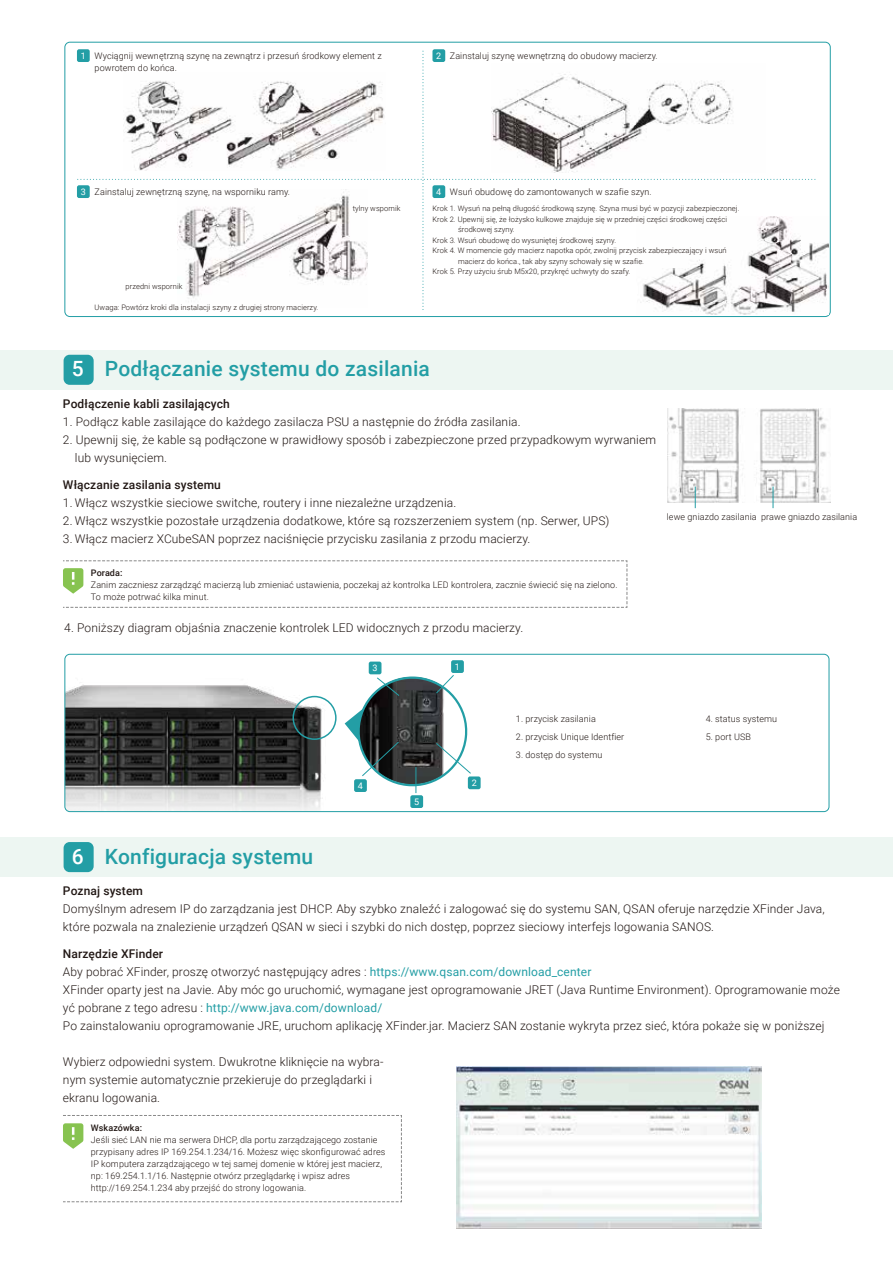
<style>
.page{position:relative;width:893px;height:1263px;background:#fff}
.page>*{position:absolute;margin:0;border:0;box-sizing:border-box;transform-origin:0 0}
.t1{font:500 21px "Roboto";letter-spacing:.01em;color:#239ea5}
.t2{font:300 12px/18px "Roboto";letter-spacing:.01em;color:#221815}
.t3{font:500 12px "Roboto";letter-spacing:.01em;color:#221815}
.t4{font:300 9px/12px "Roboto";letter-spacing:.01em;color:#221815}
.t5{font:500 9px "Roboto";letter-spacing:.01em;color:#221815}
.t6{font:9px "Roboto";color:#fff}
.t7{font:300 7.5px "Roboto";letter-spacing:.01em;color:#221815}
.s1{font-weight:400;color:#fff}
.s2{color:#fff}
.s3{font-weight:500}
.s4{font-weight:400;color:#239ea5}
</style>
<div class="page">
<svg style="left:63px;top:560px;width:565px;height:48px"></svg>
<div style="left:0;top:350px;width:893px;height:39px;background:#edf6f2"></div>
<div style="left:64px;top:355px;width:30px;height:30px;background:#239ea5;border-radius:6px"></div>
<img style="left:668px;top:408px;width:162px;height:94px">
<svg style="left:695px;top:487px;width:1px;height:21px"></svg>
<svg style="left:773px;top:487px;width:1px;height:21px"></svg>
<div style="left:0;top:837px;width:893px;height:40px;background:#edf6f2"></div>
<div style="left:64px;top:842px;width:30px;height:30px;background:#239ea5;border-radius:6px"></div>
<div style="left:63px;top:1115px;width:339px;height:87px;border:1px dashed #898989"></div>
<svg style="left:63px;top:1123px;width:20px;height:26px"></svg>
<div style="left:77px;top:49px;width:13px;height:13px;background:#239ea5;border-radius:2px"></div>
<div style="left:432px;top:49px;width:13px;height:13px;background:#239ea5;border-radius:2px"></div>
<svg style="left:78px;top:51px;width:738px;height:259px"></svg>
<img style="left:637px;top:217px;width:191px;height:98px">
<img style="left:65px;top:654px;width:270px;height:158px">
<div style="left:65px;top:654px;width:764px;height:158px;border:1px solid #239ea5;border-radius:5px"></div>
<svg style="left:345px;top:675px;width:126px;height:118px"></svg>
<div style="left:292px;top:696px;width:45px;height:44px;border:2px solid #239ea5;border-radius:50%"></div>
<div style="left:451px;top:660px;width:13px;height:13px;background:#239ea5;border-radius:2px"></div>
<div style="left:468px;top:776px;width:13px;height:13px;background:#239ea5;border-radius:2px"></div>
<div style="left:369px;top:662px;width:12px;height:12px;background:#239ea5;border-radius:2px"></div>
<div style="left:354px;top:779px;width:13px;height:13px;background:#239ea5;border-radius:2px"></div>
<div style="left:410px;top:795px;width:13px;height:13px;background:#239ea5;border-radius:2px"></div>
<img style="left:456px;top:1066px;width:306px;height:163px">
<p class="t6" style="left:81px;top:49px;width:7px">1</p>
<p class="t6" style="left:436px;top:49px;width:7px">2</p>
<p class="t4" style="left:95px;top:49px;width:289px">Wyciągnij wewnętrzną szynę na zewnątrz i przesuń środkowy element z powrotem do końca.</p>
<p class="t4" style="left:450px;top:49px;width:209px">Zainstaluj szynę wewnętrzną do obudowy macierzy.</p>
<p class="t4" style="left:450px;top:185px;width:203px">Wsuń obudowę do zamontowanych w szafie szyn.</p>
<p class="t4" style="left:81px;top:185px;width:211px"><span class="s1">3</span> Zainstaluj zewnętrzną szynę, na wsporniku ramy.</p>
<p class="t6" style="left:436px;top:185px;width:7px">4</p>
<p class="t7" style="left:432px;top:203px;width:308px">Krok 1. Wysuń na pełną długość środkową szynę. Szyna musi być w pozycji zabezpieczonej.</p>
<p class="t7" style="left:432px;top:214px;width:296px">Krok 2. Upewnij się, że łożysko kulkowe znajduje się w przedniej części środkowej części</p>
<p class="t7" style="left:458px;top:224px;width:58px">środkowej szyny.</p>
<p class="t7" style="left:432px;top:235px;width:185px">Krok 3. Wsuń obudowę do wysuniętej środkowej szyny.</p>
<p class="t7" style="left:432px;top:245px;width:296px">Krok 4. W momencie gdy macierz napotka opór, zwolnij przycisk zabezpieczający i wsuń</p>
<p class="t7" style="left:458px;top:256px;width:188px">macierz do końca., tak aby szyny schowały się w szafie.</p>
<p class="t7" style="left:432px;top:266px;width:199px">Krok 5. Przy użyciu śrub M5x20, przykręć uchwyty do szafy.</p>
<p class="t7" style="left:353px;top:204px;width:49px">tylny wspornik</p>
<p class="t7" style="left:126px;top:281px;width:58px">przedni wspornik</p>
<p class="t7" style="left:95px;top:302px;width:225px">Uwaga: Powtórz kroki dla instalacji szyny z drugiej strony macierzy.</p>
<h1 class="t1" style="left:72px;top:354px;width:360px"><span class="s2">5</span> Podłączanie systemu do zasilania</h1>
<p class="t3" style="left:63px;top:395px;width:168px">Podłączenie kabli zasilających</p>
<p class="t2" style="left:63px;top:412px;width:459px">1. Podłącz kable zasilające do każdego zasilacza PSU a następnie do źródła zasilania.</p>
<p class="t2" style="left:75px;top:430px;width:583px;text-indent:-12px">2. Upewnij się, że kable są podłączone w prawidłowy sposób i zabezpieczone przed przypadkowym wyrwaniem lub wysunięciem.</p>
<p class="t3" style="left:63px;top:476px;width:159px">Włączanie zasilania systemu</p>
<p class="t2" style="left:63px;top:493px;width:395px">1. Włącz wszystkie sieciowe switche, routery i inne niezależne urządzenia.</p>
<p class="t2" style="left:63px;top:511px;width:548px">2. Włącz wszystkie pozostałe urządzenia dodatkowe, które są rozszerzeniem system (np. Serwer, UPS)</p>
<p class="t2" style="left:63px;top:529px;width:469px">3. Włącz macierz XCubeSAN poprzez naciśnięcie przycisku zasilania z przodu macierzy.</p>
<p class="t5" style="left:91px;top:566px;width:33px">Porada:</p>
<p class="t4" style="left:91px;top:578px;width:528px">Zanim zaczniesz zarządząć macierzą lub zmieniać ustawienia, poczekaj aż kontrolka LED kontrolera, zacznie świecić się na zielono.<br>To może potrwać kilka minut.</p>
<p class="t2" style="left:64px;top:618px;width:460px">4. Poniższy diagram objaśnia znaczenie kontrolek LED widocznych z przodu macierzy.</p>
<p class="t6" style="left:373px;top:661px;width:7px">3</p>
<p class="t6" style="left:455px;top:660px;width:7px">1</p>
<p class="t4" style="left:667px;top:510px;width:192px">lewe gniazdo zasilania prawe gniazdo zasilania</p>
<p class="t6" style="left:358px;top:779px;width:7px">4</p>
<p class="t6" style="left:414px;top:795px;width:7px">5</p>
<p class="t6" style="left:472px;top:776px;width:7px">2</p>
<p class="t4" style="left:516px;top:713px;width:81px">1. przycisk zasilania</p>
<p class="t4" style="left:706px;top:713px;width:73px">4. status systemu</p>
<p class="t4" style="left:516px;top:731px;width:110px">2. przycisk Unique Identfier</p>
<p class="t4" style="left:706px;top:731px;width:47px">5. port USB</p>
<p class="t4" style="left:516px;top:749px;width:88px">3. dostęp do systemu</p>
<h1 class="t1" style="left:72px;top:842px;width:243px"><span class="s2">6</span> Konfiguracja systemu</h1>
<p class="t3" style="left:63px;top:883px;width:82px">Poznaj system</p>
<p class="t2" style="left:63px;top:899px;width:763px">Domyślnym adresem IP do zarządzania jest DHCP. Aby szybko znaleźć i zalogować się do systemu SAN, QSAN oferuje narzędzie XFinder Java, które pozwala na znalezienie urządzeń QSAN w sieci i szybki do nich dostęp, poprzez sieciowy interfejs logowania SANOS.</p>
<p class="t2" style="left:63px;top:944px;width:778px"><span class="s3">Narzędzie XFinder<br></span>Aby pobrać XFinder, proszę otworzyć następujący adres : <span class="s4">https://www.qsan.com/download_center<br></span>XFinder oparty jest na Javie. Aby móc go uruchomić, wymagane jest oprogramowanie JRET (Java Runtime Environment). Oprogramowanie może yć pobrane z tego adresu : <span class="s4">http://www.java.com/download/<br></span>Po zainstalowaniu oprogramowanie JRE, uruchom aplikację XFinder.jar. Macierz SAN zostanie wykryta przez sieć, która pokaże się w poniższej</p>
<p class="t2" style="left:63px;top:1052px;width:322px">Wybierz odpowiedni system. Dwukrotne kliknięcie na wybra&shy;nym systemie automatycznie przekieruje do przeglądarki i ekranu logowania.</p>
<p class="t5" style="left:91px;top:1122px;width:53px">Wskazówka:</p>
<p class="t4" style="left:91px;top:1134px;width:296px">Jeśli sieć LAN nie ma serwera DHCP, dla portu zarządzającego zostanie przypisany adres IP 169.254.1.234/16. Możesz więc skonfigurować adres IP komputera zarządzającego w tej samej domenie w której jest macierz, np: 169.254.1.1/16. Następnie otwórz przeglądarkę i wpisz adres http://169.254.1.234 aby przejść do strony logowania.</p>
</div>
